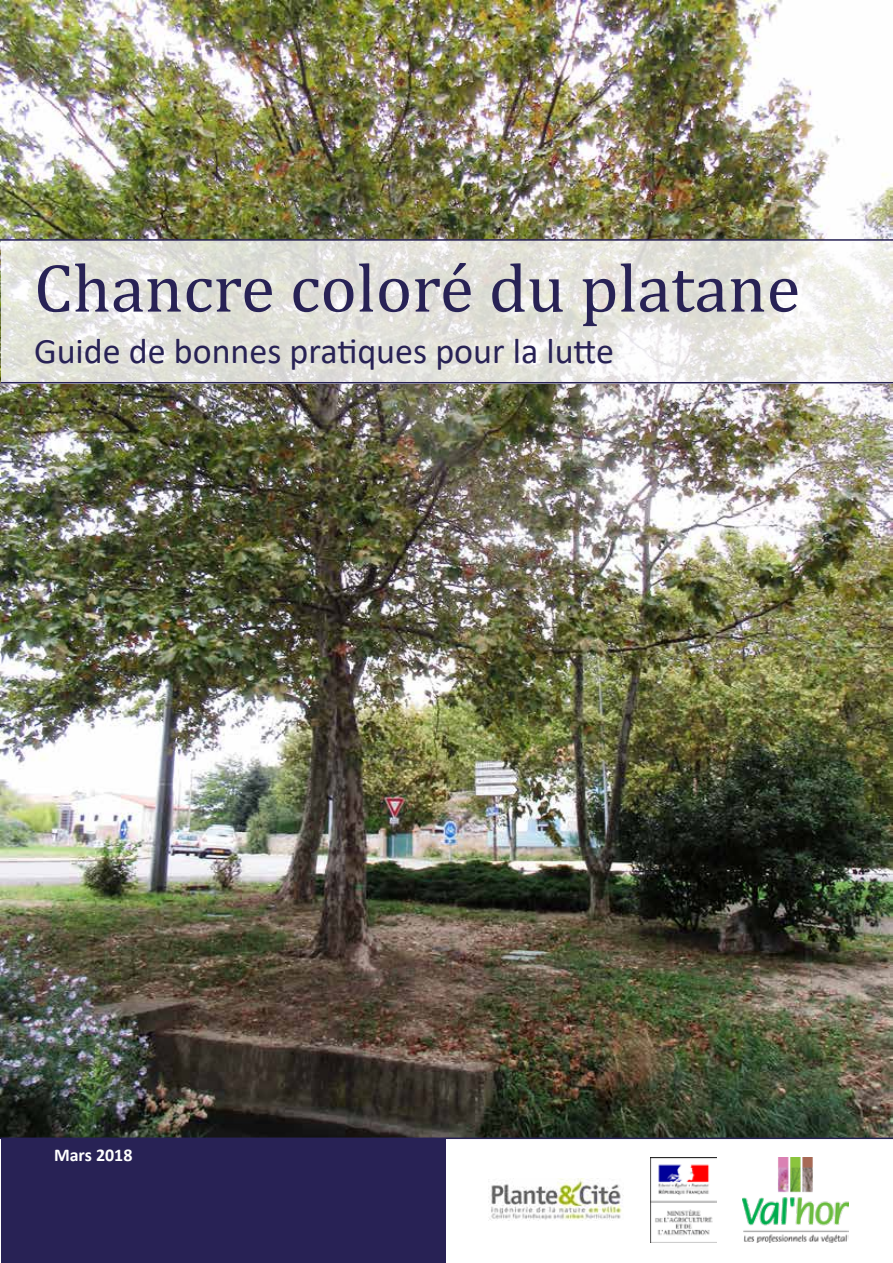
<style>
.page{position:relative;width:893px;height:1263px;background:#fff}
.page>*{position:absolute;margin:0;border:0;box-sizing:border-box;transform-origin:0 0}
.t1{font:69px "Cambria";color:#282255}
.t2{font:36px "Calibri";color:#282255}
.t3{font:700 18px "Calibri";color:#fff}
</style>
<div class="page">
<div style="left:1px;top:1137px;width:445px;height:125px;background:#282255"></div>
<img style="left:0;top:0;width:893px;height:1137px">
<svg style="left:1px;top:241px;width:891px;height:141px;fill:#e4e3dc"></svg>
<img style="left:650px;top:1157px;width:66px;height:85px">
<img style="left:488px;top:1178px;width:136px;height:43px">
<hr style="left:0;top:239px;width:893px;height:2px;background:#282255">
<hr style="left:1px;top:382px;width:892px;height:1px;background:#282255">
<hr style="left:0;top:1137px;width:893px;height:2px;background:#282255">
<img style="left:743px;top:1157px;width:105px;height:85px">
<h1 class="t1" style="left:34px;top:247px;width:768px">Chancre coloré du platane</h1>
<p class="t2" style="left:34px;top:326px;width:582px">Guide de bonnes pratiques pour la lutte</p>
<p class="t3" style="left:54px;top:1142px;width:80px">Mars 2018</p>
</div>
